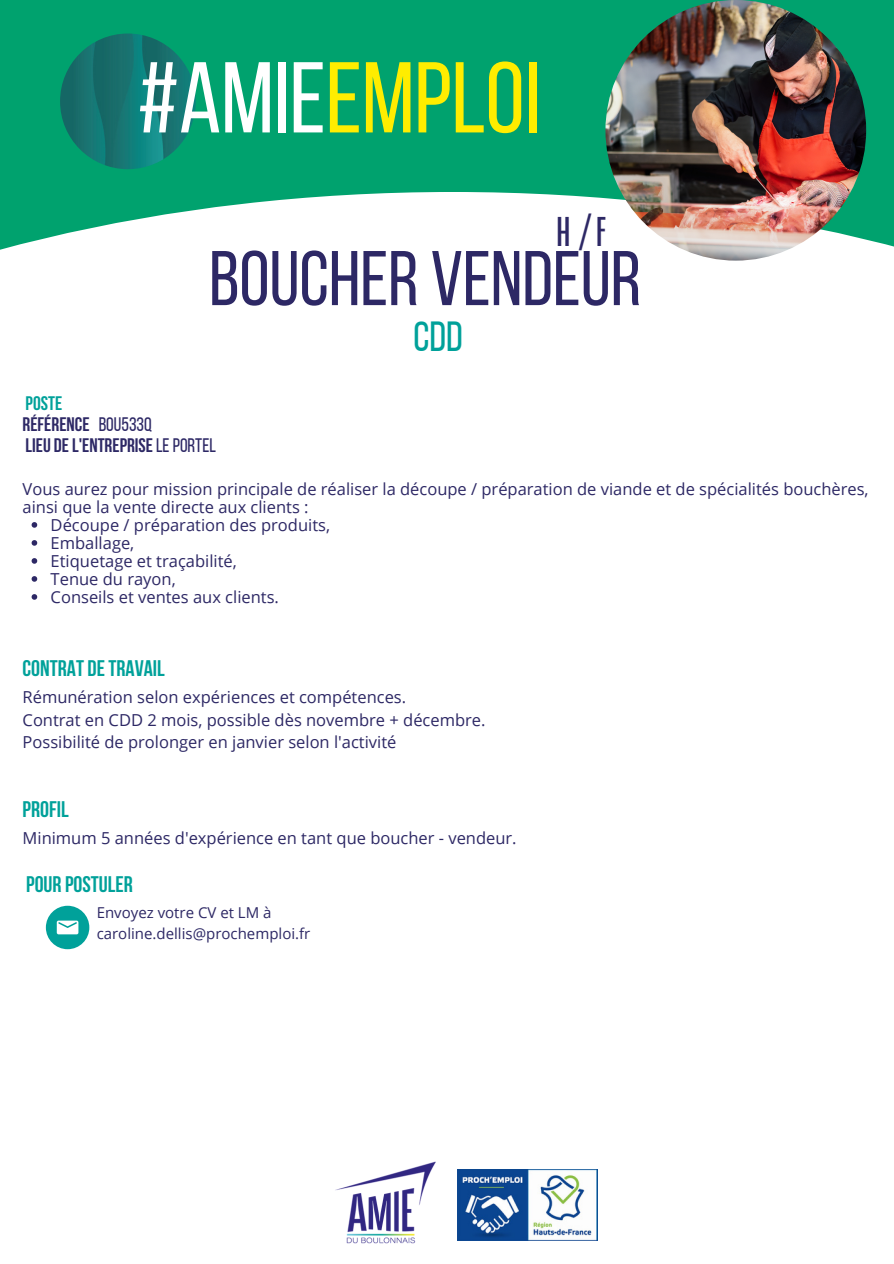
<style>
.page{position:relative;width:894px;height:1264px;background:#fff}
.page>*{position:absolute;margin:0;border:0;box-sizing:border-box;transform-origin:0 0}
.t1{font:100.35px "Bebas Neue";color:#ffed00}
.t2{font:77.25px "Bebas Neue";color:#2d2865}
.t3{font:42.75px "Mongoose";color:#2d2865}
.t4{font:42px "Bebas Neue";color:#00a19a}
.t5{font:700 22.5px "Bebas Neue";color:#00a19a}
.t6{font:700 19.5px "Bebas Neue";color:#2d2865}
.t7{font:700 19.5px "Bebas Neue";color:#00a19a}
.t8{font:16.5px/18px "Open Sans";color:#2d2865}
.t9{font:15px "Open Sans";color:#2d2865}
.s1{color:#fff}
.s2{font-weight:400}
</style>
<div class="page">
<div style="left:0;top:0;width:893px;height:192px;background:#00a26e"></div>
<img style="left:60px;top:34px;width:136px;height:135px;border-radius:50%">
<img style="left:605px;top:0;width:260px;height:260px;border-radius:50%">
<img style="left:457px;top:1169px;width:140px;height:71px">
<img style="left:335px;top:1161px;width:101px;height:83px">
<svg style="left:32px;top:522px;width:5px;height:5px"></svg>
<svg style="left:32px;top:540px;width:5px;height:5px"></svg>
<svg style="left:32px;top:558px;width:5px;height:5px"></svg>
<svg style="left:32px;top:576px;width:5px;height:5px"></svg>
<svg style="left:32px;top:594px;width:5px;height:5px"></svg>
<div style="left:46px;top:905px;width:43px;height:44px;background:#00a19a;border-radius:50%"></div>
<svg style="left:57px;top:920px;width:21px;height:14px"></svg>
<p class="t1" style="left:138px;top:57px;width:404px"><span class="s1">#AMIE</span>EMPLOI</p>
<p class="t3" style="left:556px;top:214px;width:51px">H/F</p>
<p class="t2" style="left:209px;top:247px;width:433px">BOUCHER VENDEUR</p>
<p class="t4" style="left:413px;top:319px;width:51px">CDD</p>
<p class="t7" style="left:26px;top:395px;width:38px">POSTE</p>
<p class="t6" style="left:23px;top:416px;width:131px">RÉFÉRENCE <span class="s2">BOU533Q</span></p>
<p class="t6" style="left:26px;top:437px;width:192px">LIEU DEL'ENTREPRISE <span class="s2">LEPORTEL</span></p>
<p class="t8" style="left:23px;top:479px;width:847px">Vous aurez pour mission principale de réaliser la découpe / préparation de viande et de spécialités bouchères, ainsi que la vente directe aux clients :</p>
<p class="t8" style="left:51px;top:515px;width:281px">Découpe / préparation des produits,</p>
<p class="t8" style="left:51px;top:533px;width:85px">Emballage,</p>
<p class="t8" style="left:51px;top:551px;width:188px">Etiquetage et traçabilité,</p>
<p class="t8" style="left:51px;top:569px;width:126px">Tenue du rayon,</p>
<p class="t8" style="left:51px;top:587px;width:230px">Conseils et ventes aux clients.</p>
<p class="t5" style="left:23px;top:659px;width:144px">CONTRAT DETRAVAIL</p>
<p class="t8" style="left:23px;top:688px;width:385px">Rémunération selon expériences et compétences.</p>
<p class="t8" style="left:23px;top:710px;width:464px">Contrat en CDD 2 mois, possible dès novembre + décembre.</p>
<p class="t8" style="left:23px;top:733px;width:375px">Possibilité de prolonger en janvier selon l'activité</p>
<p class="t5" style="left:23px;top:800px;width:48px">PROFIL</p>
<p class="t8" style="left:23px;top:828px;width:495px">Minimum 5 années d'expérience en tant que boucher - vendeur.</p>
<p class="t5" style="left:26px;top:875px;width:108px">POUR POSTULER</p>
<p class="t9" style="left:97px;top:902px;width:176px">Envoyez votre CV et LM à</p>
<p class="t9" style="left:97px;top:922px;width:215px">caroline.dellis@prochemploi.fr</p>
</div>
